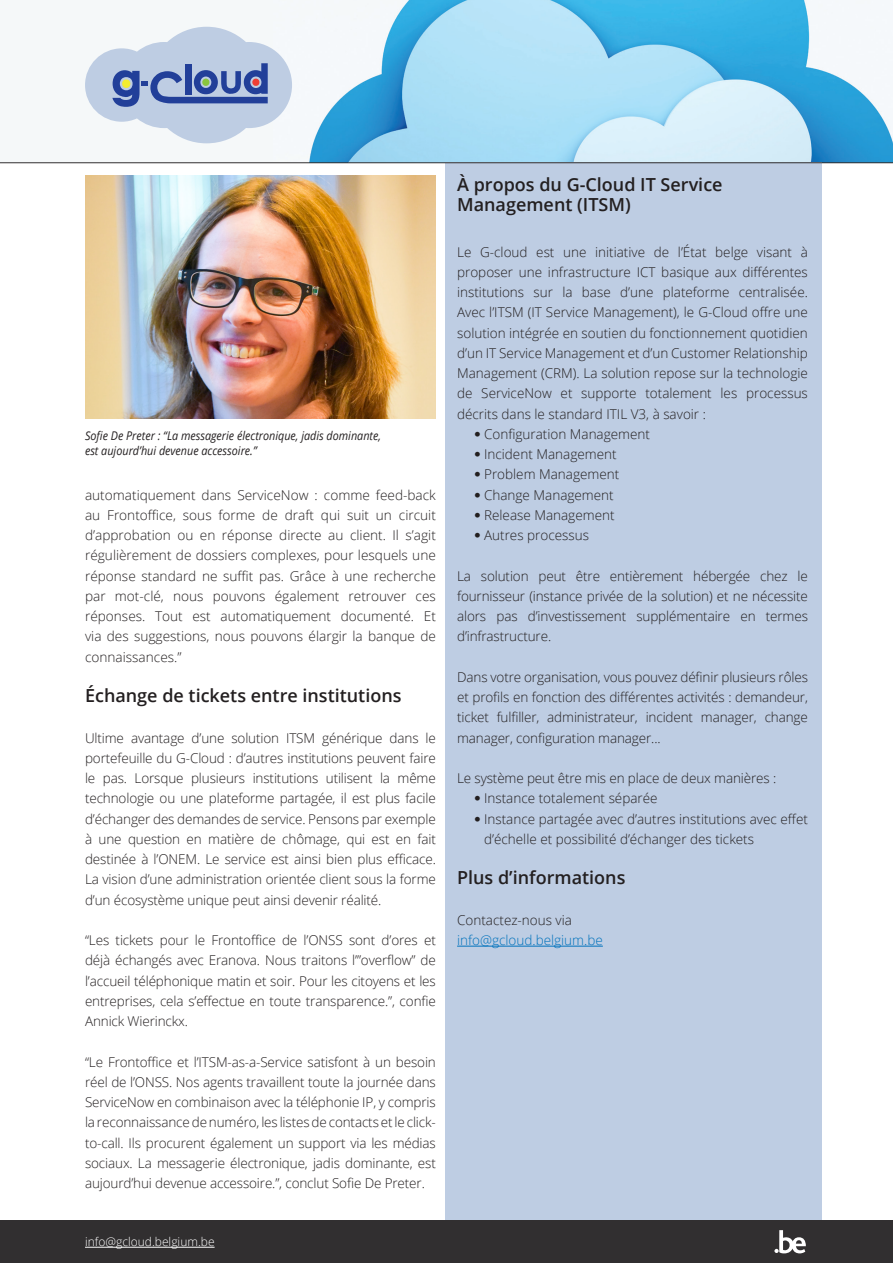
<style>
.page{position:relative;width:893px;height:1263px;background:#fff}
.page>*{position:absolute;margin:0;border:0;box-sizing:border-box;transform-origin:0 0}
.t1{font:600 18px/20.7px "Open Sans";color:#231f20}
.t2{font:300 13.5px/20.2px "Open Sans";color:#231f20;text-align:justify}
.t3{font:300 13.5px/20.2px "Open Sans";color:#0072bc}
.t4{font:italic 12px/14.4px "Open Sans";color:#231f20;scale:.9 1}
.t5{font:300 12px "Open Sans";color:#fff}
.s1{font-family:"Helvetica Neue";font-weight:100;font-stretch:condensed}
.s2{color:#231f20}
</style>
<div class="page">
<div style="left:0;top:0;width:893px;height:163px;background:#f5f8f9"></div>
<img style="left:309px;top:0;width:584px;height:162px">
<svg style="left:85px;top:27px;width:207px;height:116px"></svg>
<div style="left:445px;top:162px;width:377px;height:1058px;background:#becde3"></div>
<hr style="left:457px;top:946px;width:146px;height:1px;background:#0072bc">
<div style="left:0;top:1220px;width:893px;height:43px;background:#312f30"></div>
<svg style="left:774px;top:1230px;width:32px;height:23px"></svg>
<hr style="left:85px;top:1247px;width:130px;height:1px;background:#fff">
<hr style="left:0;top:162px;width:893px;height:1px;background:#312f30">
<img style="left:85px;top:176px;width:351px;height:242px">
<p class="t4" style="left:85px;top:428px;width:330px">Sofie De Preter : “La messagerie électronique, jadis dominante, est aujourd’hui devenue accessoire.”</p>
<p class="t2" style="left:85px;top:484px;width:352px">automatiquement dans ServiceNow : comme feed-back au Frontoffice, sous forme de draft qui suit un circuit d’approbation ou en réponse directe au client. Il s’agit régulièrement de dossiers complexes, pour lesquels une réponse standard ne suffit pas. Grâce à une recherche par mot-clé, nous pouvons également retrouver ces réponses. Tout est automatiquement documenté. Et via des suggestions, nous pouvons élargir la banque de connaissances.”</p>
<p class="t1" style="left:85px;top:685px;width:318px">Échange de tickets entre institutions</p>
<p class="t2" style="left:85px;top:727px;width:352px">Ultime avantage d’une solution ITSM générique dans le portefeuille du G-Cloud : d’autres institutions peuvent faire le pas. Lorsque plusieurs institutions utilisent la même technologie ou une plateforme partagée, il est plus facile d’échanger des demandes de service. Pensons par exemple à une question en matière de chômage, qui est en fait destinée à l’ONEM. Le service est ainsi bien plus efficace.<br>La vision d’une administration orientée client sous la forme d’un écosystème unique peut ainsi devenir réalité.</p>
<p class="t2" style="left:85px;top:930px;width:352px">“Les tickets pour le Frontoffice de l’ONSS sont d’ores et déjà échangés avec Eranova. Nous traitons l’”overflow” de l’accueil téléphonique matin et soir. Pour les citoyens et les entreprises, cela s’effectue en toute transparence.”, confie Annick Wierinckx.</p>
<p class="t2" style="left:85px;top:1051px;width:352px">“Le Frontoffice et l’ITSM-as-a-Service satisfont à un besoin réel de l’ONSS. Nos agents travaillent toute la journée dans ServiceNow en combinaison avec la téléphonie IP, y compris la reconnaissance de numéro, les listes de contacts et le click&shy;to-call. Ils procurent également un support via les médias sociaux. La messagerie électronique, jadis dominante, est aujourd’hui devenue accessoire.”, conclut Sofie De Preter.</p>
<p class="t5" style="left:85px;top:1234px;width:131px">info@gcloud.belgium.be</p>
<p class="t1" style="left:457px;top:173px;width:267px">À propos du G-Cloud IT Service<br>Management (ITSM)</p>
<p class="t2" style="left:457px;top:241px;width:352px">Le G-cloud est une initiative de l’État belge visant à proposer une infrastructure ICT basique aux différentes institutions sur la base d’une plateforme centralisée.<br>Avec l’ITSM (IT Service Management), le G-Cloud offre une solution intégrée en soutien du fonctionnement quotidien d’un IT Service Management et d’un Customer Relationship Management (CRM). La solution repose sur la technologie de ServiceNow et supporte totalement les processus décrits dans le standard ITIL V3, à savoir :</p>
<p class="t2" style="left:474px;top:423px;width:177px"><span class="s1">•</span> Configuration Management</p>
<p class="t2" style="left:474px;top:444px;width:144px"><span class="s1">•</span> Incident Management</p>
<p class="t2" style="left:474px;top:464px;width:147px"><span class="s1">•</span> Problem Management</p>
<p class="t2" style="left:474px;top:484px;width:141px"><span class="s1">•</span> Change Management</p>
<p class="t2" style="left:474px;top:504px;width:142px"><span class="s1">•</span> Release Management</p>
<p class="t2" style="left:474px;top:525px;width:116px"><span class="s1">•</span> Autres processus</p>
<p class="t2" style="left:457px;top:565px;width:352px">La solution peut être entièrement hébergée chez le fournisseur (instance privée de la solution) et ne nécessite alors pas d’investissement supplémentaire en termes d’infrastructure.</p>
<p class="t2" style="left:457px;top:666px;width:352px">Dans votre organisation, vous pouvez définir plusieurs rôles et profils en fonction des différentes activités : demandeur, ticket fulfiller, administrateur, incident manager, change manager, configuration manager...</p>
<p class="t2" style="left:457px;top:768px;width:321px">Le système peut être mis en place de deux manières :</p>
<p class="t2" style="left:474px;top:788px;width:185px"><span class="s1">•</span> Instance totalement séparée</p>
<p class="t2" style="left:484px;top:808px;width:325px;text-indent:-10px"><span class="s1">•</span> Instance partagée avec d’autres institutions avec effet d’échelle et possibilité d’échanger des tickets</p>
<p class="t1" style="left:457px;top:867px;width:170px">Plus d’informations</p>
<p class="t3" style="left:457px;top:909px;width:147px"><span class="s2">Contactez-nous via </span>info@gcloud.belgium.be</p>
</div>
